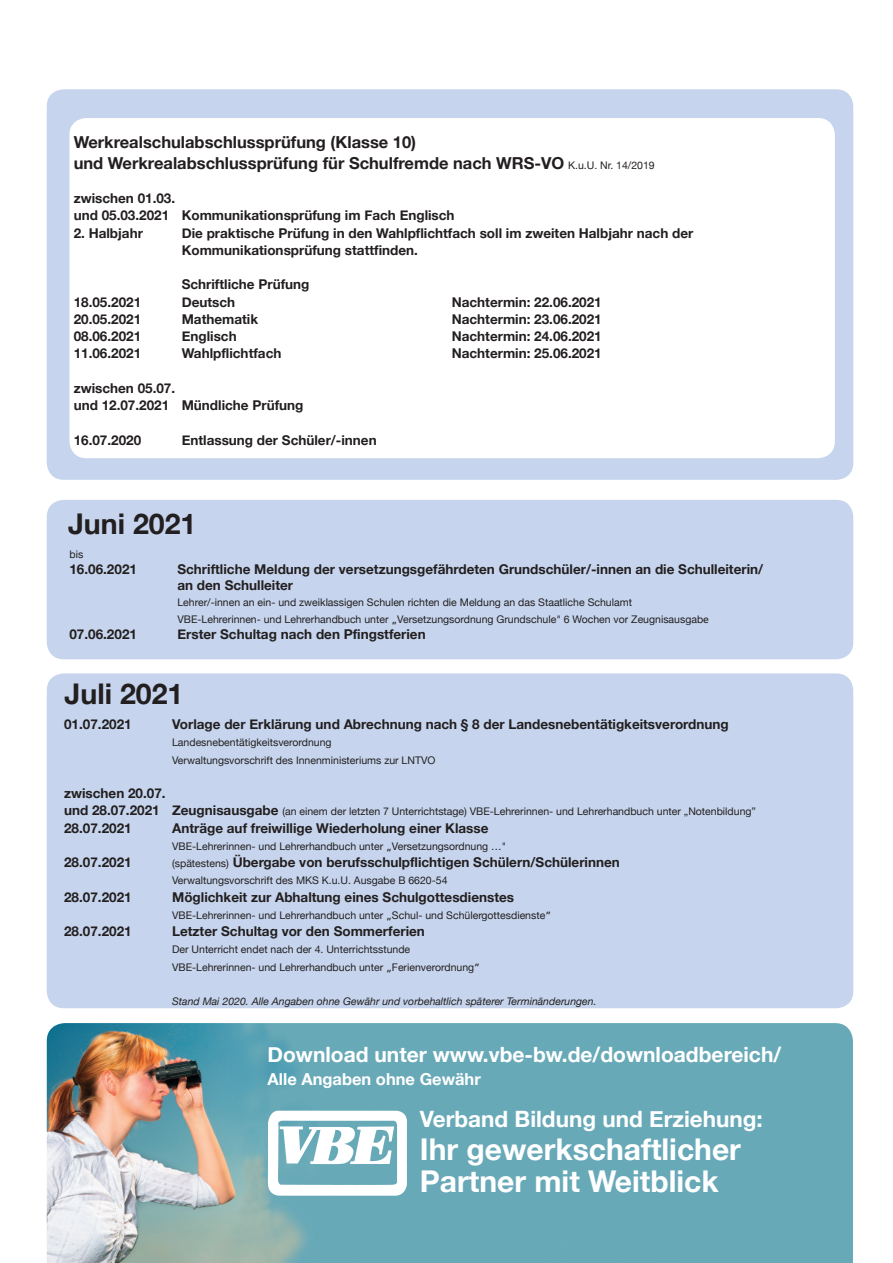
<style>
.page{position:relative;width:893px;height:1263px;background:#fff}
.page>*{position:absolute;margin:0;border:0;box-sizing:border-box;transform-origin:0 0}
._01_Headline{font:700 30px "Helvetica Neue";color:#fff}
.t1{font:700 28.5px "Helvetica Neue";color:#231f20}
._01_Headline-2{font:700 22.5px "Helvetica Neue";color:#fff}
._04_Body{font:700 21px "Helvetica Neue";color:#fff}
._04_Body-2{font:700 16.5px "Helvetica Neue";color:#231f20}
._04_Body-3{font:700 16.5px "Helvetica Neue";color:#fff}
._04_Body-4{font:700 13.5px "Helvetica Neue";color:#231f20}
._04_Body-5{font:10.5px "Helvetica Neue";color:#231f20}
._04_Body-6{font:italic 10.5px "Helvetica Neue";color:#231f20}
.s1{font-weight:400;font-size:10.5px}
.s2{font-family:"Frutiger"}
.s3{font-weight:700;font-size:13.5px}
</style>
<div class="page">
<div style="left:47px;top:673px;width:806px;height:335px;background:#c6d5ed;border-radius:17px"></div>
<div style="left:47px;top:500px;width:806px;height:159px;background:#c6d5ed;border-radius:17px"></div>
<img style="left:47px;top:1023px;width:806px;height:240px">
<img style="left:266px;top:1108px;width:141px;height:90px">
<div style="left:47px;top:89px;width:806px;height:391px;background:#c6d5ed;border-radius:17px"></div>
<div style="left:69px;top:118px;width:766px;height:340px;background:#fff;border-radius:17px"></div>
<p class="_04_Body-2" style="left:74px;top:129px;width:344px">Werkrealschulabschlussprüfung (Klasse 10)</p>
<p class="_04_Body-2" style="left:74px;top:150px;width:583px">und Werkrealabschlussprüfung für Schulfremde nach WRS-VO <span class="s1">K.u.U. Nr. 14/2019</span></p>
<p class="_04_Body-4" style="left:74px;top:188px;width:103px">zwischen 01.03.</p>
<p class="_04_Body-4" style="left:74px;top:205px;width:382px">und 05.03.2021 Kommunikationsprüfung im Fach Englisch</p>
<p class="_04_Body-4" style="left:74px;top:222px;width:71px">2. Halbjahr</p>
<p class="_04_Body-4" style="left:182px;top:222px;width:513px">Die praktische Prüfung in den Wahlpflichtfach soll im zweiten Halbjahr nach der</p>
<p class="_04_Body-4" style="left:182px;top:239px;width:238px">Kommunikationsprüfung stattfinden.</p>
<p class="_04_Body-4" style="left:182px;top:274px;width:129px">Schriftliche Prüfung</p>
<p class="_04_Body-4" style="left:74px;top:291px;width:69px">18.05.2021</p>
<p class="_04_Body-4" style="left:182px;top:291px;width:55px">Deutsch</p>
<p class="_04_Body-4" style="left:452px;top:291px;width:152px">Nachtermin: 22.06.2021</p>
<p class="_04_Body-4" style="left:74px;top:308px;width:69px">20.05.2021</p>
<p class="_04_Body-4" style="left:182px;top:308px;width:78px">Mathematik</p>
<p class="_04_Body-4" style="left:452px;top:308px;width:152px">Nachtermin: 23.06.2021</p>
<p class="_04_Body-4" style="left:74px;top:326px;width:69px">08.06.2021</p>
<p class="_04_Body-4" style="left:182px;top:326px;width:56px">Englisch</p>
<p class="_04_Body-4" style="left:452px;top:326px;width:152px">Nachtermin: 24.06.2021</p>
<p class="_04_Body-4" style="left:74px;top:343px;width:69px">11.06.2021</p>
<p class="_04_Body-4" style="left:182px;top:343px;width:101px">Wahlpflichtfach</p>
<p class="_04_Body-4" style="left:452px;top:343px;width:152px">Nachtermin: 25.06.2021</p>
<p class="_04_Body-4" style="left:74px;top:377px;width:103px">zwischen 05.07.</p>
<p class="_04_Body-4" style="left:74px;top:395px;width:231px">und 12.07.2021 Mündliche Prüfung</p>
<p class="_04_Body-4" style="left:74px;top:429px;width:69px">16.07.2020</p>
<p class="_04_Body-4" style="left:182px;top:429px;width:197px">Entlassung der Schüler/-innen</p>
<p class="t1" style="left:68px;top:501px;width:130px">Juni 2021</p>
<p class="_04_Body-5" style="left:69px;top:546px;width:15px">bis</p>
<p class="_04_Body-4" style="left:69px;top:558px;width:69px">16.06.2021</p>
<p class="_04_Body-4" style="left:177px;top:558px;width:587px">Schriftliche Meldung der versetzungsgefährdeten Grundschüler/-innen an die Schulleiterin/</p>
<p class="_04_Body-4" style="left:177px;top:575px;width:117px">an den Schulleiter</p>
<p class="_04_Body-5" style="left:177px;top:595px;width:456px">Lehrer/-innen an ein- und zweiklassigen Schulen richten die Meldung an das Staatliche Schulamt</p>
<p class="_04_Body-5" style="left:177px;top:611px;width:533px">VBE-Lehrerinnen- und Lehrerhandbuch unter <span class="s2">„</span>Versetzungsordnung Grundschule" 6 Wochen vor Zeugnisausgab<span class="s2">e</span></p>
<p class="_04_Body-4" style="left:69px;top:623px;width:69px">07.06.2021</p>
<p class="_04_Body-4" style="left:177px;top:623px;width:250px">Erster Schultag nach den Pfingstferien</p>
<p class="t1" style="left:65px;top:672px;width:120px">Juli 2021</p>
<p class="_04_Body-4" style="left:64px;top:714px;width:69px">01.07.2021</p>
<p class="_04_Body-4" style="left:172px;top:714px;width:558px">Vorlage der Erklärung und Abrechnung nach § 8 der Landesnebentätigkeitsverordnung</p>
<p class="_04_Body-5" style="left:172px;top:735px;width:161px">Landesnebentätigkeitsverordnung</p>
<p class="_04_Body-5" style="left:172px;top:752px;width:265px">Verwaltungsvorschrift des Innenministeriums zur LNTVO</p>
<p class="_04_Body-4" style="left:64px;top:783px;width:103px">zwischen 20.07.</p>
<p class="_04_Body-5" style="left:64px;top:804px;width:693px"><span class="s3">und 28.07.2021 Zeugnisausgabe</span> (an einem der letzten 7 Unterrichtstage) VBE-Lehrerinnen- und Lehrerhandbuch unter „Notenbildung”</p>
<p class="_04_Body-4" style="left:64px;top:817px;width:69px">28.07.2021</p>
<p class="_04_Body-4" style="left:172px;top:817px;width:318px">Anträge auf freiwillige Wiederholung einer Klasse</p>
<p class="_04_Body-5" style="left:172px;top:838px;width:335px">VBE-Lehrerinnen- und Lehrerhandbuch unter <span class="s2">„</span>Versetzungsordnung …"</p>
<p class="_04_Body-4" style="left:64px;top:852px;width:69px">28.07.2021</p>
<p class="_04_Body-4" style="left:172px;top:852px;width:449px"><span class="s1">(spätestens)</span> Übergabe von berufsschulpflichtigen Schülern/Schülerinnen</p>
<p class="_04_Body-5" style="left:172px;top:873px;width:277px">Verwaltungsvorschrift des MKS K.u.U. Ausgabe B 6620-54</p>
<p class="_04_Body-4" style="left:64px;top:886px;width:69px">28.07.2021</p>
<p class="_04_Body-4" style="left:172px;top:886px;width:343px">Möglichkeit zur Abhaltung eines Schulgottesdienstes</p>
<p class="_04_Body-5" style="left:172px;top:907px;width:380px">VBE-Lehrerinnen- und Lehrerhandbuch unter <span class="s2">„</span>Schul- und Schülergottesdienste<span class="s2">”</span></p>
<p class="_04_Body-4" style="left:64px;top:921px;width:69px">28.07.2021</p>
<p class="_04_Body-4" style="left:172px;top:921px;width:254px">Letzter Schultag vor den Sommerferien</p>
<p class="_04_Body-5" style="left:172px;top:942px;width:240px">Der Unterricht endet nach der 4. Unterrichtsstunde</p>
<p class="_04_Body-5" style="left:172px;top:959px;width:309px">VBE-Lehrerinnen- und Lehrerhandbuch unter <span class="s2">„</span>Ferienverordnung<span class="s2">”</span></p>
<p class="_04_Body-6" style="left:172px;top:994px;width:426px">Stand Mai 2020. Alle Angaben ohne Gewähr und vorbehaltlich späterer Terminänderungen.</p>
<p class="_04_Body" style="left:268px;top:1038px;width:515px">Download unter www.vbe-bw.de/downloadbereich/</p>
<p class="_04_Body-3" style="left:268px;top:1066px;width:215px">Alle Angaben ohne Gewähr</p>
<p class="_01_Headline-2" style="left:420px;top:1101px;width:344px">Verband Bildung und Erziehung:</p>
<p class="_01_Headline" style="left:420px;top:1125px;width:323px">Ihr gewerkschaftlicher</p>
<p class="_01_Headline" style="left:420px;top:1158px;width:300px">Partner mit Weitblick</p>
</div>
